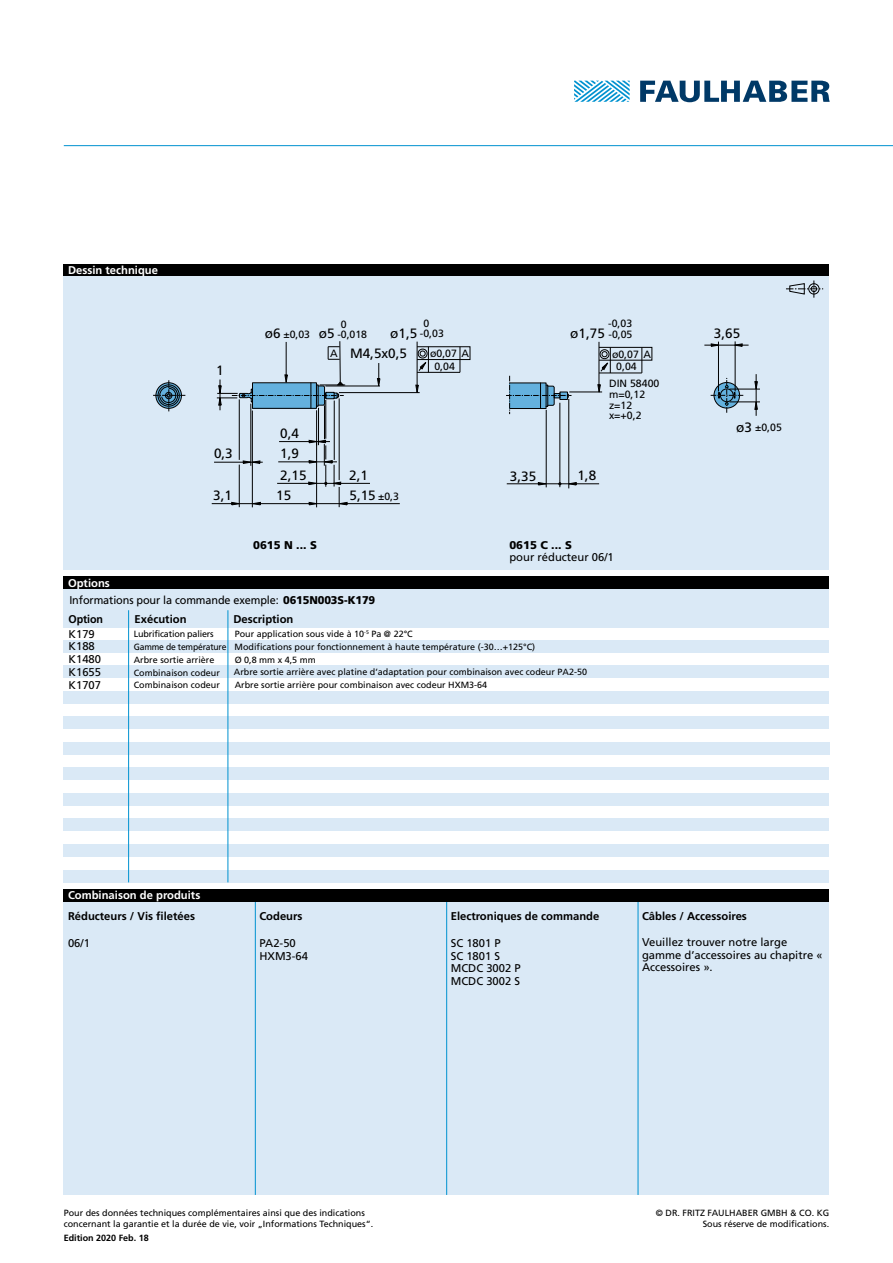
<style>
.page{position:relative;width:893px;height:1263px;background:#fff}
.page>*{position:absolute;margin:0;border:0;box-sizing:border-box;transform-origin:0 0}
.t1{font:13.5px "Frutiger LT";color:#000}
.t2{font:11.25px/12.8px "Frutiger LT";color:#000}
.t3{font:700 11.25px "Frutiger LT";color:#000}
.t4{font:700 11.25px "Frutiger LT";color:#fff}
.t5{font:900 11.25px "Frutiger LT";color:#000}
.t6{font:10.5px/10.6px "Frutiger LT";color:#000}
.t7{font:9px/10.8px "Frutiger LT";color:#000}
.t8{font:9px/13px "Frutiger LT";color:#000;scale:.95 1}
.t9{font:9px "Frutiger LT";letter-spacing:-.02em;color:#000}
.t10{font:700 9px "Frutiger LT";color:#000}
.s1{font-size:13.5px}
.s2{font-size:10.5px}
.s3{font-weight:900}
.s4{font-weight:700}
</style>
<div class="page">
<div style="left:64px;top:901px;width:765px;height:294px;background:#dae9f6"></div>
<hr style="left:255px;top:901px;width:1px;height:294px;background:#0092d0">
<hr style="left:638px;top:901px;width:1px;height:294px;background:#0092d0">
<hr style="left:446px;top:901px;width:1px;height:294px;background:#0092d0">
<svg style="left:574px;top:81px;width:56px;height:21px"></svg>
<svg style="left:640px;top:81px;width:190px;height:21px"></svg>
<div style="left:64px;top:264px;width:765px;height:12px;background:#000"></div>
<div style="left:64px;top:889px;width:765px;height:12px;background:#000"></div>
<div style="left:64px;top:276px;width:765px;height:294px;background:#dae9f6"></div>
<div style="left:64px;top:576px;width:765px;height:13px;background:#000"></div>
<hr style="left:64px;top:145px;width:829px;height:1px;background:#0092d0">
<svg style="left:786px;top:280px;width:37px;height:18px"></svg>
<hr style="left:325px;top:386px;width:55px;height:1px;background:#000">
<hr style="left:326px;top:400px;width:1px;height:39px;background:#000">
<hr style="left:279px;top:441px;width:51px;height:1px;background:#000">
<hr style="left:278px;top:462px;width:59px;height:1px;background:#000">
<hr style="left:318px;top:408px;width:1px;height:37px;background:#000">
<hr style="left:316px;top:410px;width:1px;height:35px;background:#000">
<hr style="left:339px;top:398px;width:1px;height:82px;background:#000">
<hr style="left:324px;top:405px;width:1px;height:34px;background:#000">
<hr style="left:334px;top:401px;width:1px;height:59px;background:#000">
<hr style="left:252px;top:410px;width:1px;height:97px;background:#000">
<svg style="left:251px;top:502px;width:10px;height:3px"></svg>
<hr style="left:214px;top:462px;width:49px;height:1px;background:#000">
<hr style="left:251px;top:404px;width:1px;height:62px;background:#000">
<svg style="left:243px;top:460px;width:17px;height:4px"></svg>
<hr style="left:212px;top:503px;width:188px;height:1px;background:#000">
<svg style="left:231px;top:502px;width:10px;height:3px"></svg>
<hr style="left:239px;top:399px;width:1px;height:61px;background:#000">
<hr style="left:239px;top:465px;width:1px;height:42px;background:#000">
<hr style="left:220px;top:379px;width:1px;height:31px;background:#000">
<hr style="left:277px;top:483px;width:93px;height:1px;background:#000">
<svg style="left:308px;top:440px;width:39px;height:67px"></svg>
<hr style="left:560px;top:403px;width:1px;height:84px;background:#000">
<hr style="left:546px;top:410px;width:1px;height:77px;background:#000">
<hr style="left:568px;top:399px;width:1px;height:89px;background:#000">
<svg style="left:538px;top:482px;width:10px;height:3px"></svg>
<hr style="left:507px;top:483px;width:92px;height:1px;background:#000">
<svg style="left:559px;top:482px;width:18px;height:3px"></svg>
<svg style="left:377px;top:363px;width:3px;height:24px"></svg>
<hr style="left:339px;top:392px;width:81px;height:1px;background:#000">
<svg style="left:415px;top:385px;width:4px;height:9px"></svg>
<hr style="left:417px;top:342px;width:1px;height:43px;background:#000">
<hr style="left:599px;top:342px;width:1px;height:44px;background:#000">
<div style="left:417px;top:347px;width:53px;height:13px;border:1px solid #000"></div>
<svg style="left:460px;top:347px;width:1px;height:25px"></svg>
<hr style="left:417px;top:372px;width:43px;height:1px;background:#000">
<svg style="left:418px;top:347px;width:11px;height:25px"></svg>
<hr style="left:569px;top:392px;width:33px;height:1px;background:#000">
<svg style="left:597px;top:384px;width:4px;height:9px"></svg>
<div style="left:599px;top:347px;width:53px;height:13px;border:1px solid #000"></div>
<svg style="left:642px;top:347px;width:1px;height:26px"></svg>
<hr style="left:599px;top:373px;width:43px;height:1px;background:#000">
<svg style="left:600px;top:347px;width:11px;height:26px"></svg>
<hr style="left:718px;top:342px;width:1px;height:49px;background:#000">
<hr style="left:735px;top:341px;width:1px;height:50px;background:#000">
<hr style="left:704px;top:345px;width:45px;height:1px;background:#000">
<svg style="left:732px;top:343px;width:11px;height:4px"></svg>
<svg style="left:711px;top:343px;width:10px;height:4px"></svg>
<hr style="left:729px;top:389px;width:31px;height:1px;background:#000">
<hr style="left:729px;top:402px;width:31px;height:1px;background:#000">
<hr style="left:756px;top:374px;width:1px;height:42px;background:#000">
<svg style="left:754px;top:400px;width:4px;height:10px"></svg>
<svg style="left:754px;top:381px;width:4px;height:10px"></svg>
<div style="left:252px;top:382px;width:65px;height:27px;border:1px solid #000"></div>
<svg style="left:217px;top:341px;width:128px;height:67px"></svg>
<svg style="left:153px;top:380px;width:32px;height:31px"></svg>
<svg style="left:506px;top:376px;width:65px;height:38px"></svg>
<svg style="left:711px;top:378px;width:33px;height:35px"></svg>
<div style="left:64px;top:716px;width:765px;height:13px;background:#dae9f6"></div>
<div style="left:64px;top:589px;width:765px;height:38px;background:#dae9f6"></div>
<div style="left:64px;top:640px;width:765px;height:13px;background:#dae9f6"></div>
<div style="left:64px;top:767px;width:765px;height:13px;background:#dae9f6"></div>
<div style="left:64px;top:793px;width:765px;height:13px;background:#dae9f6"></div>
<div style="left:64px;top:665px;width:765px;height:13px;background:#dae9f6"></div>
<div style="left:64px;top:819px;width:765px;height:12px;background:#dae9f6"></div>
<div style="left:64px;top:691px;width:765px;height:13px;background:#dae9f6"></div>
<div style="left:64px;top:844px;width:765px;height:13px;background:#dae9f6"></div>
<div style="left:64px;top:870px;width:765px;height:12px;background:#dae9f6"></div>
<div style="left:64px;top:742px;width:765px;height:13px;background:#dae9f6"></div>
<hr style="left:228px;top:610px;width:1px;height:272px;background:#0092d0">
<hr style="left:128px;top:610px;width:1px;height:272px;background:#0092d0">
<p class="t4" style="left:68px;top:264px;width:91px">Dessin technique</p>
<p class="t4" style="left:68px;top:576px;width:43px">Options</p>
<h1 class="t1" style="left:216px;top:362px;width:9px">1</h1>
<h1 class="t1" style="left:214px;top:446px;width:20px">0,3</h1>
<h1 class="t1" style="left:213px;top:487px;width:20px">3,1</h1>
<p class="t6" style="left:424px;top:318px;width:7px">0</p>
<p class="t6" style="left:341px;top:319px;width:7px">0</p>
<h1 class="t1" style="left:265px;top:325px;width:17px">ø6</h1>
<p class="t6" style="left:319px;top:329px;width:50px"><span class="s1">ø5</span> -0,018</p>
<h1 class="t1" style="left:350px;top:345px;width:59px">M4,5x0,5</h1>
<p class="t6" style="left:430px;top:323px;width:40px;line-height:20.2px;text-indent:-40px"><span class="s1">ø1,5</span> -0,03 ø0,07 A</p>
<p class="t6" style="left:434px;top:361px;width:22px">0,04</p>
<p class="t6" style="left:283px;top:329px;width:28px">±0,03</p>
<p class="t6" style="left:330px;top:348px;width:9px">A</p>
<h1 class="t1" style="left:280px;top:425px;width:20px">0,4</h1>
<h1 class="t1" style="left:280px;top:446px;width:20px">1,9</h1>
<p class="t6" style="left:608px;top:318px;width:25px">-0,03</p>
<h1 class="t1" style="left:570px;top:325px;width:64px">ø1,75 <span class="s2">-0,05</span></h1>
<p class="t6" style="left:616px;top:348px;width:36px;line-height:12.6px;text-indent:-4px">ø0,07 A<br>0,04</p>
<p class="t6" style="left:609px;top:378px;width:52px">DIN 58400 m=0,12 z=12 x=+0,2</p>
<h1 class="t1" style="left:280px;top:467px;width:28px">2,15</h1>
<h1 class="t1" style="left:349px;top:467px;width:20px">2,1</h1>
<h1 class="t1" style="left:510px;top:468px;width:28px">3,35</h1>
<h1 class="t1" style="left:577px;top:468px;width:20px">1,8</h1>
<h1 class="t1" style="left:276px;top:488px;width:17px">15</h1>
<h1 class="t1" style="left:350px;top:487px;width:28px">5,15</h1>
<p class="t6" style="left:378px;top:491px;width:22px">±0,3</p>
<p class="t5" style="left:253px;top:538px;width:65px">0615 N ... S</p>
<p class="t5" style="left:509px;top:538px;width:64px">0615 C ... S</p>
<p class="t2" style="left:509px;top:551px;width:106px">pour réducteur 06/1</p>
<p class="t2" style="left:69px;top:591px;width:308px;line-height:18.5px">Informations pour la commande exemple: <span class="s3">0615N003S-K179<br></span><span class="s4">Option</span></p>
<p class="t3" style="left:135px;top:612px;width:53px">Exécution</p>
<p class="t3" style="left:233px;top:612px;width:61px">Description</p>
<p class="t8" style="left:134px;top:640px;width:424px">Gamme de température Modifications pour fonctionnement à haute température (-30…+125°C)<br>Arbre sortie arrière<br>Combinaison codeur</p>
<p class="t2" style="left:69px;top:627px;width:34px">K179<br>K188<br>K1480<br>K1655<br>K1707</p>
<p class="t7" style="left:235px;top:628px;width:180px">Pour application sous vide à 10<sup>-5</sup> Pa @ 22°C</p>
<p class="t9" style="left:134px;top:629px;width:81px">Lubrification paliers</p>
<p class="t7" style="left:235px;top:654px;width:83px">Ø 0,8 mm x 4,5 mm</p>
<p class="t7" style="left:235px;top:680px;width:254px">Arbre sortie arrière pour combinaison avec codeur HXM3-64</p>
<p class="t7" style="left:234px;top:666px;width:355px">Arbre sortie arrière avec platine d’adaptation pour combinaison avec codeur PA2-50</p>
<p class="t7" style="left:134px;top:680px;width:88px">Combinaison codeur</p>
<h1 class="t1" style="left:714px;top:325px;width:28px">3,65</h1>
<h1 class="t1" style="left:736px;top:419px;width:17px">ø3</h1>
<p class="t6" style="left:755px;top:422px;width:28px">±0,05</p>
<p class="t4" style="left:68px;top:889px;width:134px">Combinaison de produits</p>
<p class="t3" style="left:68px;top:909px;width:129px">Réducteurs / Vis filetées</p>
<p class="t3" style="left:259px;top:909px;width:45px">Codeurs</p>
<p class="t3" style="left:451px;top:909px;width:150px">Electroniques de commande</p>
<p class="t3" style="left:642px;top:909px;width:106px">Câbles / Accessoires</p>
<p class="t2" style="left:68px;top:936px;width:23px">06/1</p>
<p class="t2" style="left:259px;top:936px;width:50px">PA2-50<br>HXM3-64</p>
<p class="t2" style="left:451px;top:936px;width:72px">SC 1801 P<br>SC 1801 S<br>MCDC 3002 P<br>MCDC 3002 S</p>
<p class="t2" style="left:642px;top:936px;width:182px">Veuillez trouver notre large gamme d’accessoires au chapitre «<br>Accessoires ».</p>
<p class="t7" style="left:64px;top:1208px;width:311px">Pour des données techniques complémentaires ainsi que des indications concernant la garantie et la durée de vie, voir „Informations Techniques“.</p>
<p class="t7" style="left:656px;top:1208px;width:175px;text-align:right">© DR. FRITZ FAULHABER GMBH &amp; CO. KG<br>Sous réserve de modifications.</p>
<p class="t10" style="left:64px;top:1233px;width:87px">Edition 2020 Feb. 18</p>
</div>
